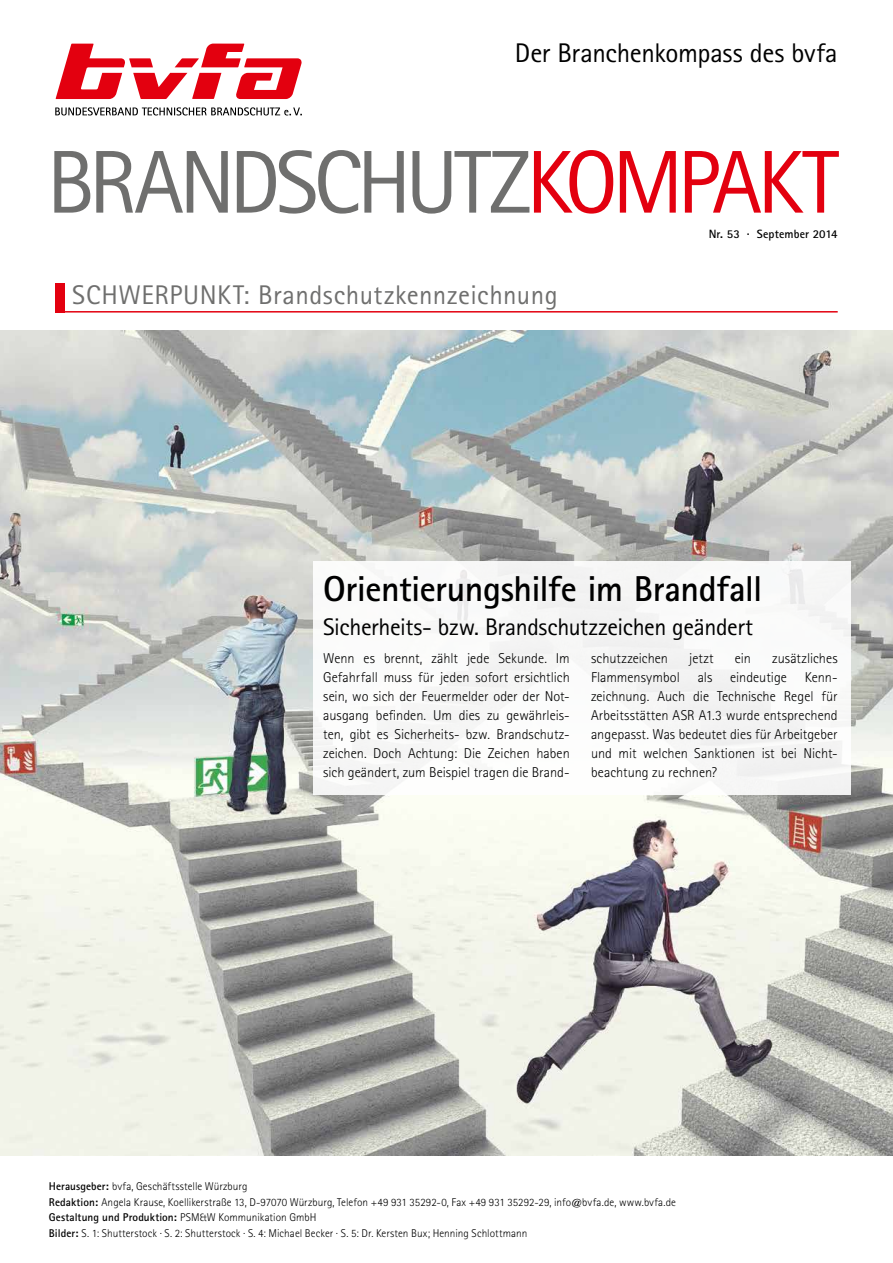
<style>
.page{position:relative;width:893px;height:1263px;background:#fff}
.page>*{position:absolute;margin:0;border:0;box-sizing:border-box;transform-origin:0 0}
.t1{font:89.25px "Rotis Sans Serif Std";letter-spacing:-.055em;color:#6f6f6e}
.t2{font:700 36px "Rotis Sans Serif Std";letter-spacing:-.015em;color:#000}
.t3{font:27px "Rotis Sans Serif Std";letter-spacing:.02em;color:#6f6f6e}
.t4{font:27px "Rotis Sans Serif Std";letter-spacing:-.01em;color:#000}
.t5{font:24px "Rotis Sans Serif Std";letter-spacing:-.015em;color:#000}
.t6{font:300 14.25px/18.9px "Rotis Sans Serif Std";color:#000;text-align:justify}
.t7{font:700 12px "Rotis Sans Serif Std";letter-spacing:.005em;color:#000}
.t8{font:300 11.25px/15.8px "Rotis Sans Serif Std";letter-spacing:.005em;color:#000}
.s1{color:#e3000f}
.s2{font-weight:700}
</style>
<div class="page">
<img style="left:0;top:331px;width:893px;height:824px">
<svg style="left:56px;top:44px;width:246px;height:55px"></svg>
<svg style="left:55px;top:107px;width:247px;height:8px"></svg>
<div style="left:313px;top:561px;width:537px;height:234px;background:#fff"></div>
<div style="left:55px;top:283px;width:10px;height:30px;background:#e3000f"></div>
<hr style="left:55px;top:311px;width:783px;height:2px;background:#e3000f">
<h3 class="t4" style="left:515px;top:37px;width:324px">Der Branchenkompass des bvfa</h3>
<h1 class="t1" style="left:47px;top:130px;width:793px">BRANDSCHUTZ<span class="s1">KOMPAKT</span></h1>
<p class="t7" style="left:709px;top:226px;width:130px">Nr. 53 · September 2014</p>
<h3 class="t3" style="left:72px;top:279px;width:487px">SCHWERPUNKT: Brandschutzkennzeichnung</h3>
<h2 class="t2" style="left:323px;top:566px;width:441px">Orientierungshilfe im Brandfall</h2>
<h3 class="t5" style="left:323px;top:612px;width:432px">Sicherheits- bzw. Brandschutzzeichen geändert</h3>
<p class="t6" style="left:323px;top:649px;width:248px">Wenn es brennt, zählt jede Sekunde. Im Gefahrfall muss für jeden sofort ersichtlich sein, wo sich der Feuermelder oder der Not&shy;ausgang befinden. Um dies zu gewährleis&shy;ten, gibt es Sicherheits- bzw. Brandschutz&shy;zeichen. Doch Achtung: Die Zeichen haben sich geändert, zum Beispiel tragen die Brand-</p>
<p class="t6" style="left:591px;top:649px;width:78px">schutzzeichen</p>
<p class="t6" style="left:689px;top:649px;width:26px">jetzt</p>
<p class="t6" style="left:735px;top:649px;width:18px">ein</p>
<p class="t6" style="left:772px;top:649px;width:67px">zusätzliches</p>
<p class="t6" style="left:591px;top:668px;width:248px;text-indent:214px">Kenn&shy;zeichnung. Auch die Technische Regel für Arbeitsstätten ASR A1.3 wurde entsprechend angepasst. Was bedeutet dies für Arbeitgeber und mit welchen Sanktionen ist bei Nicht&shy;beachtung zu rechnen?</p>
<p class="t6" style="left:591px;top:668px;width:90px">Flammensymbol</p>
<p class="t6" style="left:698px;top:668px;width:16px">als</p>
<p class="t6" style="left:730px;top:668px;width:58px">eindeutige</p>
<p class="t8" style="left:49px;top:1178px;width:629px"><span class="s2">Herausgeber:</span> bvfa, Geschäftsstelle Würzburg<br><span class="s2">Redaktion:</span> Angela Krause, Koellikerstraße 13, D-97070 Würzburg, Telefon +49 931 35292-0, Fax +49 931 35292-29, info@bvfa.de, www.bvfa.de <span class="s2">Gestaltung und Produktion:</span> PSM&amp;W Kommunikation GmbH<br><span class="s2">Bilder:</span> S. 1: Shutterstock · S. 2: Shutterstock · S. 4: Michael Becker · S. 5: Dr. Kersten Bux; Henning Schlottmann</p>
</div>
